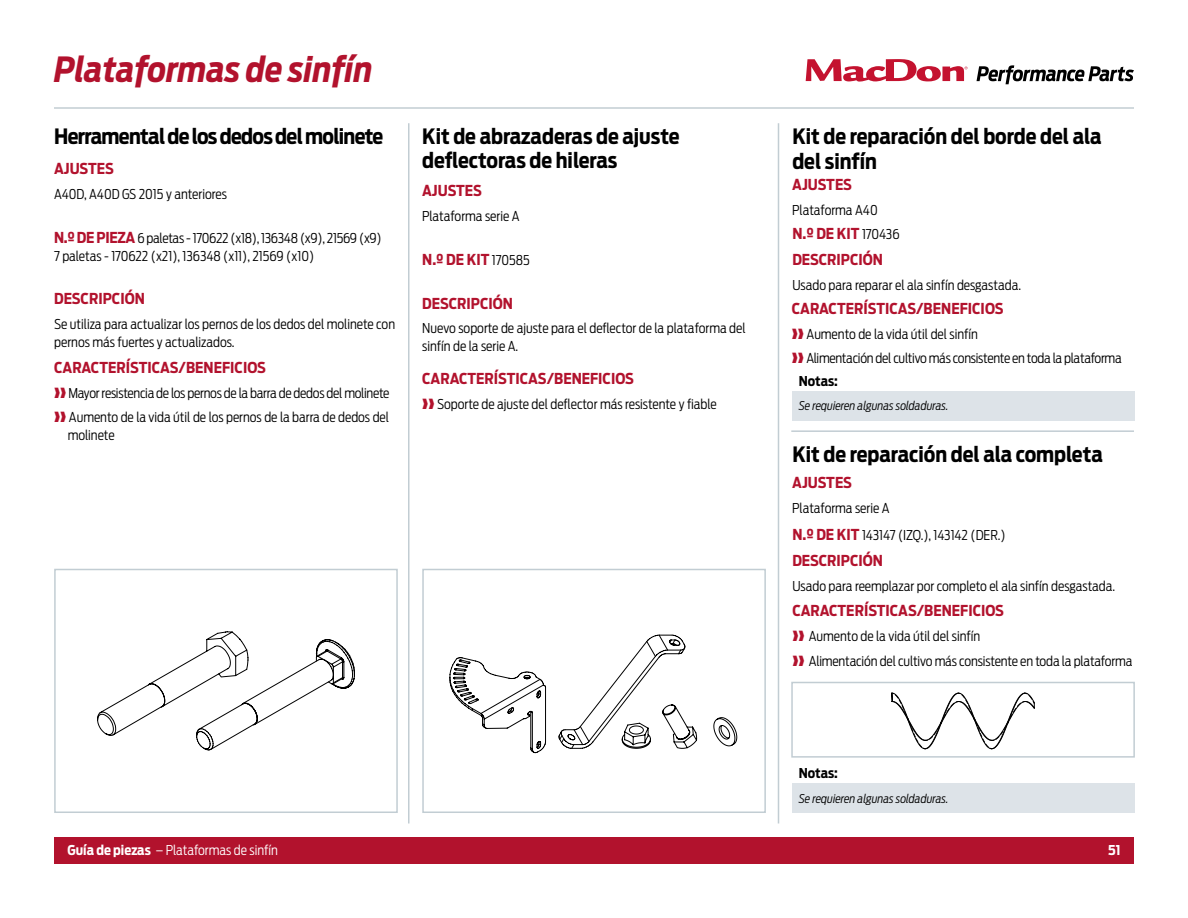
<style>
.page{position:relative;width:1188px;height:918px;background:#fff}
.page>*{position:absolute;margin:0;border:0;box-sizing:border-box;transform-origin:0 0}
.t1{font:italic 700 34.5px "Antenna Cond";color:#b2122d}
.t2{font:700 21px/24px "Antenna Cond";color:#000}
.t3{font:700 21px "Antenna Cond";letter-spacing:-.03em;color:#000}
.t4{font:700 15px "Antenna Cond";color:#b2122d}
.t5{font:300 13.5px/18px "Antenna Cond";color:#000}
.t6{font:300 13.5px/24.8px "Antenna Cond";letter-spacing:-.02em;color:#000}
.t7{font:300 13.5px "Antenna Cond";color:#fff}
.t8{font:700 13.5px "Antenna Cond";color:#000}
.t9{font:700 13.5px "Antenna Cond";color:#fff}
.t10{font:italic 300 12px "Antenna Cond";color:#000}
.s1{font-weight:700;font-size:15px;color:#b2122d}
.s2{color:#b2122d}
.s3{font-weight:300;font-size:13.5px;color:#000}
.s4{font-weight:700}
</style>
<div class="page">
<div style="left:54px;top:837px;width:1080px;height:27px;background:#b2122d"></div>
<svg style="left:806px;top:59px;width:162px;height:23px"></svg>
<svg style="left:977px;top:65px;width:157px;height:19px"></svg>
<hr style="left:54px;top:107px;width:1080px;height:2px;background:#c2cdd3">
<div style="left:54px;top:569px;width:344px;height:244px;border:2px solid #c2cdd3"></div>
<div style="left:422px;top:569px;width:344px;height:244px;border:2px solid #c2cdd3"></div>
<div style="left:791px;top:682px;width:344px;height:76px;border:2px solid #c2cdd3"></div>
<hr style="left:408px;top:123px;width:2px;height:700px;background:#c2cdd3">
<hr style="left:778px;top:123px;width:1px;height:700px;background:#c2cdd3">
<svg style="left:97px;top:631px;width:258px;height:119px"></svg>
<svg style="left:449px;top:657px;width:97px;height:96px"></svg>
<svg style="left:558px;top:635px;width:139px;height:114px"></svg>
<svg style="left:713px;top:717px;width:24px;height:29px"></svg>
<svg style="left:891px;top:693px;width:144px;height:56px"></svg>
<hr style="left:791px;top:430px;width:343px;height:2px;background:#c2cdd3">
<div style="left:792px;top:784px;width:342px;height:29px;background:#dde3e8"></div>
<div style="left:792px;top:392px;width:342px;height:29px;background:#dde3e8"></div>
<h1 class="t1" style="left:54px;top:48px;width:320px">Plataformas de sinfín</h1>
<h2 class="t3" style="left:54px;top:123px;width:331px">Herramental de los dedos del molinete</h2>
<h2 class="t2" style="left:422px;top:124px;width:259px">Kit de abrazaderas de ajuste deflectoras de hileras</h2>
<p class="t4" style="left:54px;top:160px;width:61px">AJUSTES</p>
<p class="t5" style="left:54px;top:185px;width:174px">A40D, A40D GS 2015 y anteriores</p>
<p class="t4" style="left:422px;top:182px;width:61px">AJUSTES</p>
<p class="t5" style="left:422px;top:207px;width:99px">Plataforma serie A</p>
<p class="t6" style="left:54px;top:229px;width:329px;line-height:18px"><span class="s1">N.º DE PIEZA</span> 6 paletas - 170622 (x18), 136348 (x9), 21569 (x9)<br>7 paletas - 170622 (x21), 136348 (x11), 21569 (x10)</p>
<p class="t4" style="left:54px;top:290px;width:92px">DESCRIPCIÓN</p>
<p class="t5" style="left:54px;top:315px;width:342px">Se utiliza para actualizar los pernos de los dedos del molinete con pernos más fuertes y actualizados.</p>
<p class="t4" style="left:54px;top:358px;width:213px">CARACTERÍSTICAS/BENEFICIOS</p>
<p class="t6" style="left:54px;top:380px;width:337px"><span class="s2">❱❱</span> Mayor resistencia de los pernos de la barra de dedos del molinete <span class="s2">❱❱</span> Aumento de la vida útil de los pernos de la barra de dedos del</p>
<p class="t5" style="left:68px;top:426px;width:48px">molinete</p>
<p class="t4" style="left:422px;top:250px;width:109px">N.º DE KIT <span class="s3">170585</span></p>
<p class="t4" style="left:422px;top:294px;width:92px">DESCRIPCIÓN</p>
<p class="t5" style="left:422px;top:319px;width:325px">Nuevo soporte de ajuste para el deflector de la plataforma del sinfín de la serie A.</p>
<p class="t4" style="left:422px;top:370px;width:213px">CARACTERÍSTICAS/BENEFICIOS</p>
<p class="t5" style="left:422px;top:395px;width:296px"><span class="s2">❱❱</span> Soporte de ajuste del deflector más resistente y fiable</p>
<p class="t7" style="left:68px;top:842px;width:212px"><span class="s4">Guía de piezas</span> – Plataformas de sinfín</p>
<h2 class="t2" style="left:792px;top:123px;width:311px;line-height:25.5px">Kit de reparación del borde del ala del sinfín</h2>
<p class="t4" style="left:792px;top:176px;width:61px">AJUSTES</p>
<p class="t5" style="left:792px;top:201px;width:87px">Plataforma A40</p>
<p class="t4" style="left:792px;top:224px;width:109px">N.º DE KIT <span class="s3">170436</span></p>
<p class="t4" style="left:792px;top:251px;width:92px">DESCRIPCIÓN</p>
<p class="t5" style="left:792px;top:276px;width:230px">Usado para reparar el ala sinfín desgastada.</p>
<p class="t4" style="left:792px;top:300px;width:213px">CARACTERÍSTICAS/BENEFICIOS</p>
<p class="t6" style="left:792px;top:321px;width:331px"><span class="s2">❱❱</span> Aumento de la vida útil del sinfín<br><span class="s2">❱❱</span> Alimentación del cultivo más consistente en toda la plataforma</p>
<p class="t8" style="left:799px;top:373px;width:41px">Notas:</p>
<p class="t10" style="left:799px;top:399px;width:151px">Se requieren algunas soldaduras.</p>
<h2 class="t2" style="left:792px;top:442px;width:312px">Kit de reparación del ala completa</h2>
<p class="t4" style="left:792px;top:474px;width:61px">AJUSTES</p>
<p class="t5" style="left:792px;top:499px;width:99px">Plataforma serie A</p>
<p class="t5" style="left:792px;top:526px;width:215px"><span class="s1">N.º DE KIT</span> 143147 (IZQ.), 143142 (DER.)</p>
<p class="t4" style="left:792px;top:552px;width:92px">DESCRIPCIÓN</p>
<p class="t5" style="left:792px;top:577px;width:324px">Usado para reemplazar por completo el ala sinfín desgastada.</p>
<p class="t4" style="left:792px;top:602px;width:213px">CARACTERÍSTICAS/BENEFICIOS</p>
<p class="t5" style="left:792px;top:624px;width:342px;line-height:24.8px"><span class="s2">❱❱</span> Aumento de la vida útil del sinfín<br><span class="s2">❱❱</span> Alimentación del cultivo más consistente en toda la plataforma</p>
<p class="t8" style="left:799px;top:765px;width:41px">Notas:</p>
<p class="t10" style="left:799px;top:791px;width:151px">Se requieren algunas soldaduras.</p>
<p class="t9" style="left:1108px;top:842px;width:14px">51</p>
</div>
